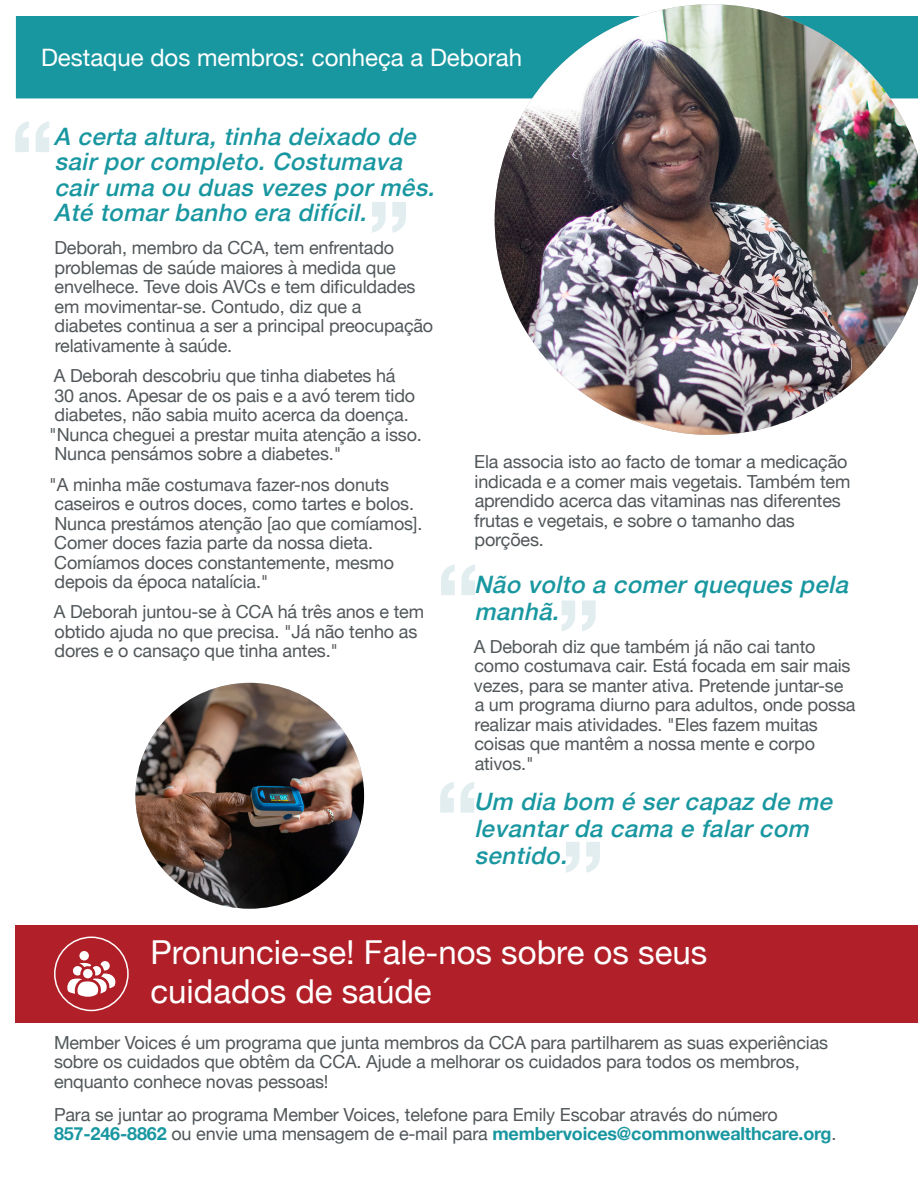
<style>
.page{position:relative;width:918px;height:1188px;background:#fff}
.page>*{position:absolute;margin:0;border:0;box-sizing:border-box;transform-origin:0 0}
.t1{font:33px/39px "Helvetica Neue";color:#fff}
.t2{font:italic 500 24px/25.5px "Helvetica Neue";color:#1997a1}
.t3{font:24px "Helvetica Neue";color:#fff}
.t4{font:18px/19.5px "Helvetica Neue";letter-spacing:-.01em;color:#52575a}
.s1{font-weight:700;color:#1997a1}
</style>
<div class="page">
<div style="left:15px;top:16px;width:480px;height:83px;background:#1997a1"></div>
<img style="left:495px;top:4px;width:423px;height:431px">
<div style="left:15px;top:925px;width:903px;height:98px;background:#b12028"></div>
<div style="left:54px;top:937px;width:75px;height:74px;border:2px solid #fff;border-radius:50%"></div>
<svg style="left:64px;top:949px;width:54px;height:50px"></svg>
<svg style="left:372px;top:202px;width:34px;height:31px"></svg>
<svg style="left:15px;top:121px;width:34px;height:31px"></svg>
<svg style="left:562px;top:601px;width:34px;height:30px"></svg>
<svg style="left:441px;top:564px;width:34px;height:31px"></svg>
<svg style="left:566px;top:842px;width:34px;height:31px"></svg>
<svg style="left:440px;top:782px;width:34px;height:31px"></svg>
<img style="left:135px;top:683px;width:229px;height:226px">
<p class="t3" style="left:41px;top:40px;width:483px">Destaque dos membros: conheça a Deborah</p>
<p class="t2" style="left:54px;top:122px;width:389px">A certa altura,tinha deixado de sairporcompleto.Costumava cairuma ou duas vezes pormês.<br>Até tomarbanho era difícil.</p>
<p class="t4" style="left:54px;top:239px;width:380px">Deborah, membro da CCA, tem enfrentado problemas de saúde maiores à medida que envelhece. Teve dois AVCs e tem dificuldades em movimentar-se. Contudo, diz que a diabetes continua a ser a principal preocupação relativamente à saúde.</p>
<p class="t4" style="left:49px;top:367px;width:374px">A Deborah descobriu que tinha diabetes há<br>30 anos. Apesar de os pais e a avó terem tido diabetes, não sabia muito acerca da doença. "Nunca cheguei a prestar muita atenção a isso.<br>Nunca pensámos sobre a diabetes."</p>
<p class="t4" style="left:49px;top:475px;width:375px">"A minha mãe costumava fazer-nos donuts caseiros e outros doces, como tartes e bolos.<br>Nunca prestámos atenção [ao que comíamos].<br>Comer doces fazia parte da nossa dieta.<br>Comíamos doces constantemente, mesmo depois da época natalícia."</p>
<p class="t4" style="left:54px;top:603px;width:372px">A Deborah juntou-se à CCA há três anos e tem obtido ajuda no que precisa. "Já não tenho as dores e o cansaço que tinha antes."</p>
<p class="t4" style="left:474px;top:453px;width:378px">Ela associa isto ao facto de tomar a medicação indicada e a comer mais vegetais. Também tem aprendido acerca das vitaminas nas diferentes frutas e vegetais, e sobre o tamanho das porções.</p>
<p class="t2" style="left:474px;top:569px;width:383px;line-height:27px">Não volto a comerqueques pela manhã.</p>
<p class="t4" style="left:474px;top:638px;width:383px">A Deborah diz que também já não cai tanto como costumava cair. Está focada em sair mais vezes, para se manter ativa. Pretende juntar-se a um programa diurno para adultos, onde possa realizar mais atividades. "Eles fazem muitas coisas que mantêm a nossa mente e corpo ativos."</p>
<p class="t2" style="left:474px;top:786px;width:367px;line-height:27px">Um dia bom é sercapazde me levantarda cama e falarcom sentido.</p>
<p class="t1" style="left:150px;top:935px;width:558px">Pronuncie-se! Fale-nos sobre os seus cuidados de saúde</p>
<p class="t4" style="left:54px;top:1034px;width:776px">Member Voices é um programa que junta membros da CCA para partilharem as suas experiências sobre os cuidados que obtêm da CCA. Ajude a melhorar os cuidados para todos os membros, enquanto conhece novas pessoas!</p>
<p class="t4" style="left:54px;top:1106px;width:784px">Para se juntar ao programa Member Voices, telefone para Emily Escobar através do número<br><span class="s1">857-246-8862</span> ou envie uma mensagem de e-mail para <span class="s1">membervoices@commonwealthcare.org</span>.</p>
</div>
